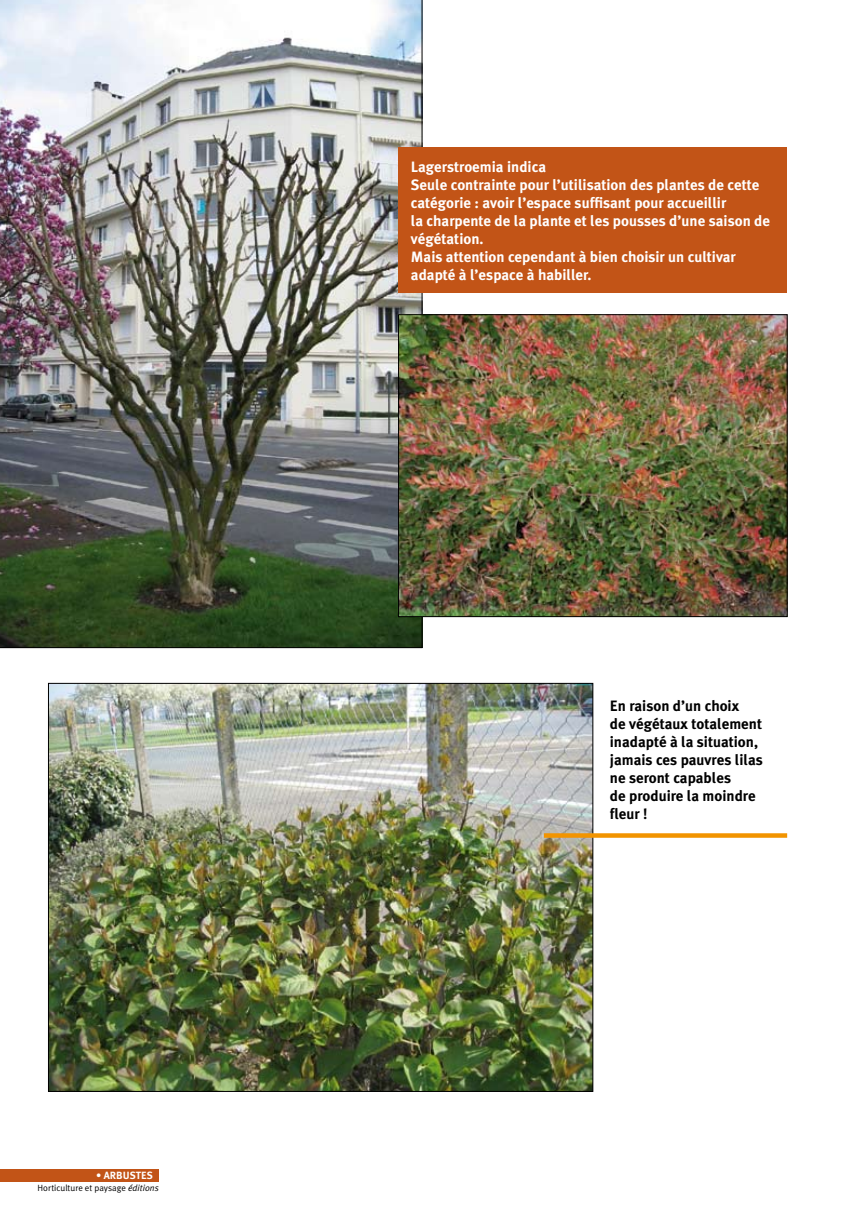
<style>
.page{position:relative;width:851px;height:1212px;background:#fff}
.page>*{position:absolute;margin:0;border:0;box-sizing:border-box;transform-origin:0 0}
.t1{font:700 15px/18px "Meta Plus";color:#fff}
.t2{font:700 15px/18px "Meta Plus";color:#000}
.t3{font:700 10.5px "Meta Plus";color:#fff}
.t4{font:9px "Meta Plus Normal";color:#000}
.s1{font-style:italic}
</style>
<div class="page">
<div style="left:0;top:1169px;width:159px;height:13px;background:#c25417"></div>
<img style="left:50px;top:685px;width:541px;height:405px">
<img style="left:0;top:0;width:422px;height:648px">
<div style="left:398px;top:147px;width:388px;height:146px;background:#c25417"></div>
<div style="left:544px;top:833px;width:243px;height:5px;background:#f29400"></div>
<img style="left:400px;top:316px;width:385px;height:299px">
<div style="left:398px;top:314px;width:389px;height:303px;border:1px solid #000"></div>
<p class="t3" style="left:96px;top:1169px;width:58px">• Arbustes</p>
<p class="t4" style="left:38px;top:1183px;width:123px">Horticulture et paysage <span class="s1">éditions</span></p>
<p class="t1" style="left:411px;top:158px;width:360px">Lagerstroemia indica<br>Seule contrainte pour l’utilisation des plantes de cette catégorie : avoir l’espace suffisant pour accueillir<br>la charpente de la plante et les pousses d’une saison de végétation.<br>Mais attention cependant à bien choisir un cultivar adapté à l’espace à habiller.</p>
<p class="t2" style="left:609px;top:697px;width:154px">En raison d’un choix<br>de végétaux totalement inadapté à la situation, jamais ces pauvres lilas ne seront capables<br>de produire la moindre fleur !</p>
</div>
